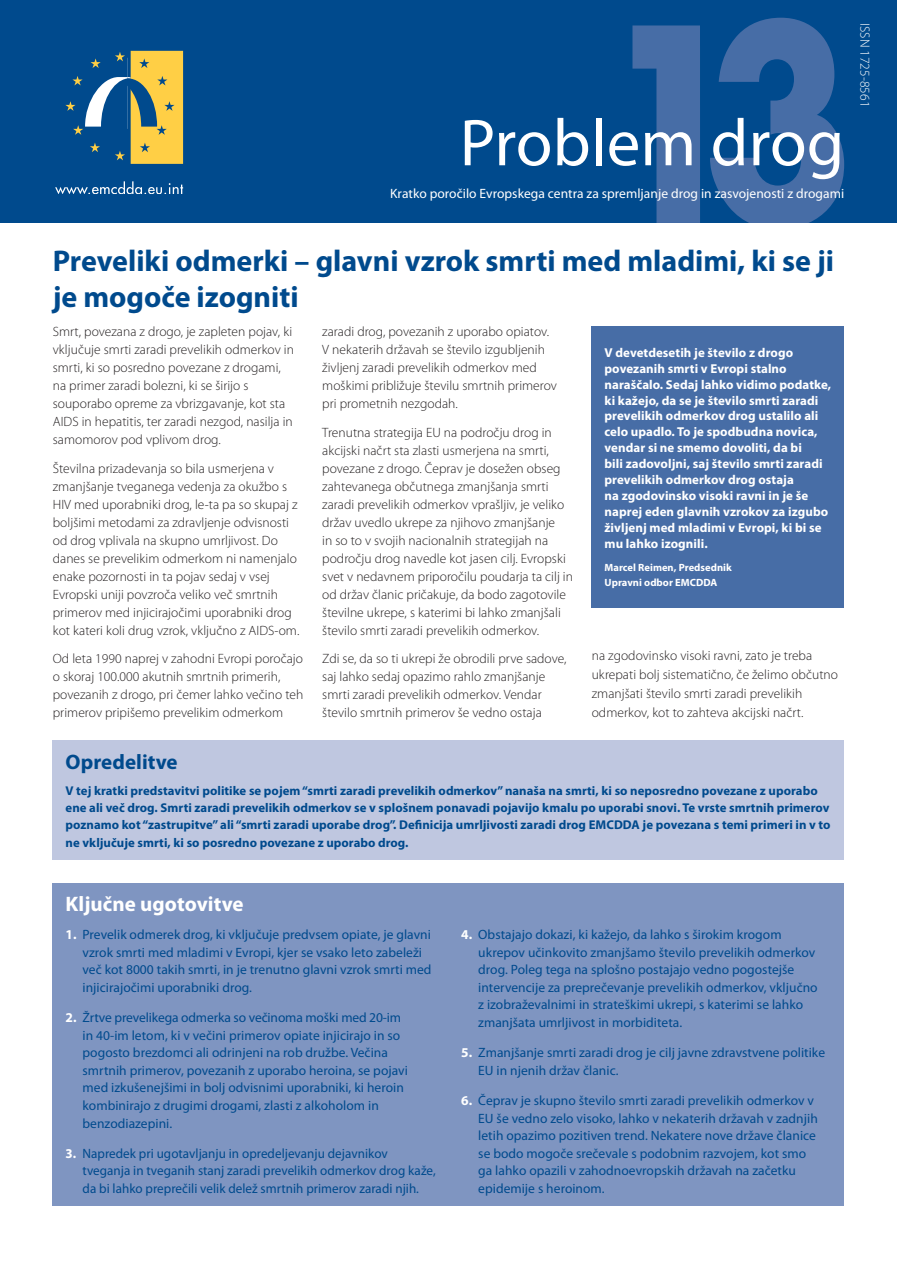
<style>
.page{position:relative;width:897px;height:1267px;background:#fff}
.page>*{position:absolute;margin:0;border:0;box-sizing:border-box;transform-origin:0 0}
.t1{font:66.75px "Myriad Pro";letter-spacing:.005em;color:#fff}
.t2{font:700 30px/36px "Myriad Pro";color:#004a8d}
.t3{font:700 21px "Myriad Pro";letter-spacing:.005em;color:#fff}
.t4{font:700 21px "Myriad Pro";letter-spacing:.005em;color:#004a8d}
.t5{font:300 13.5px/18px "Myriad Pro";letter-spacing:.005em;color:#231f20}
.t6{font:13.5px/17.5px "Myriad Pro";letter-spacing:.005em;color:#004a8d}
.t7{font:13.5px "Myriad Pro";letter-spacing:.005em;color:#fff}
.t8{font:300 13.5px "Myriad Pro";letter-spacing:.005em;color:#fff}
.t9{font:700 12.9px/15.9px "Myriad Pro";letter-spacing:.005em;color:#fff}
.t10{font:700 12.75px/17.2px "Myriad Pro";letter-spacing:.005em;color:#004a8d}
.t11{font:700 10.5px/15px "Myriad Pro";letter-spacing:.005em;color:#fff}
.s1{font-weight:700;color:#fff}
</style>
<div class="page">
<div style="left:0;top:0;width:896px;height:223px;background:#004a8d"></div>
<svg style="left:632px;top:18px;width:212px;height:205px"></svg>
<div style="left:53px;top:882px;width:791px;height:323px;background:#7f95c1"></div>
<div style="left:591px;top:326px;width:253px;height:281px;background:#476da6"></div>
<div style="left:53px;top:740px;width:791px;height:119px;background:#bfc7e0"></div>
<div style="left:131px;top:51px;width:52px;height:113px;background:#ffcf45"></div>
<svg style="left:65px;top:50px;width:109px;height:114px"></svg>
<svg style="left:55px;top:181px;width:128px;height:13px"></svg>
<h1 class="t1" style="left:459px;top:106px;width:386px">Problem drog</h1>
<p class="t7" style="left:390px;top:186px;width:455px">Kratko poročilo Evropskega centra za spremljanje drog in zasvojenosti z drogami</p>
<p class="t8" style="left:872px;top:23px;width:86px;rotate:90deg">ISSN 1725-8561</p>
<h2 class="t2" style="left:53px;top:243px;width:782px">Preveliki odmerki – glavni vzrok smrti med mladimi, ki se ji je mogoče izogniti</h2>
<p class="t5" style="left:53px;top:323px;width:243px">Smrt, povezana z drogo, je zapleten pojav, ki vključuje smrti zaradi prevelikih odmerkov in smrti, ki so posredno povezane z drogami, na primer zaradi bolezni, ki se širijo s souporabo opreme za vbrizgavanje, kot sta AIDS in hepatitis, ter zaradi nezgod, nasilja in samomorov pod vplivom drog.</p>
<p class="t5" style="left:53px;top:459px;width:248px">Številna prizadevanja so bila usmerjena v zmanjšanje tveganega vedenja za okužbo s HIV med uporabniki drog, le-ta pa so skupaj z boljšimi metodami za zdravljenje odvisnosti od drog vplivala na skupno umrljivost. Do danes se prevelikim odmerkom ni namenjalo enake pozornosti in ta pojav sedaj v vsej Evropski uniji povzroča veliko več smrtnih primerov med injicirajočimi uporabniki drog kot kateri koli drug vzrok, vključno z AIDS-om.</p>
<p class="t5" style="left:53px;top:650px;width:252px">Od leta 1990 naprej v zahodni Evropi poročajo o skoraj 100.000 akutnih smrtnih primerih, povezanih z drogo, pri čemer lahko večino teh primerov pripišemo prevelikim odmerkom</p>
<p class="t5" style="left:322px;top:323px;width:236px">zaradi drog, povezanih z uporabo opiatov.<br>V nekaterih državah se število izgubljenih življenj zaradi prevelikih odmerkov med moškimi približuje številu smrtnih primerov pri prometnih nezgodah.</p>
<p class="t5" style="left:322px;top:423px;width:252px">Trenutna strategija EU na področju drog in akcijski načrt sta zlasti usmerjena na smrti, povezane z drogo. Čeprav je dosežen obseg zahtevanega občutnega zmanjšanja smrti zaradi prevelikih odmerkov vprašljiv, je veliko držav uvedlo ukrepe za njihovo zmanjšanje<br>in so to v svojih nacionalnih strategijah na področju drog navedle kot jasen cilj. Evropski svet v nedavnem priporočilu poudarja ta cilj in od držav članic pričakuje, da bodo zagotovile številne ukrepe, s katerimi bi lahko zmanjšali število smrti zaradi prevelikih odmerkov.</p>
<p class="t5" style="left:322px;top:650px;width:246px">Zdi se, da so ti ukrepi že obrodili prve sadove, saj lahko sedaj opazimo rahlo zmanjšanje smrti zaradi prevelikih odmerkov. Vendar število smrtnih primerov še vedno ostaja</p>
<p class="t5" style="left:591px;top:646px;width:248px;line-height:19px">na zgodovinsko visoki ravni, zato je treba ukrepati bolj sistematično, če želimo občutno zmanjšati število smrti zaradi prevelikih odmerkov, kot to zahteva akcijski načrt.</p>
<p class="t9" style="left:604px;top:345px;width:228px">V devetdesetih je število z drogo povezanih smrti v Evropi stalno naraščalo. Sedaj lahko vidimo podatke, ki kažejo, da se je število smrti zaradi prevelikih odmerkov drog ustalilo ali celo upadlo. To je spodbudna novica, vendar si ne smemo dovoliti, da bi<br>bili zadovoljni, saj število smrti zaradi prevelikih odmerkov drog ostaja<br>na zgodovinsko visoki ravni in je še naprej eden glavnih vzrokov za izgubo življenj med mladimi v Evropi, ki bi se mu lahko izognili.</p>
<p class="t11" style="left:604px;top:560px;width:129px">Marcel Reimen, Predsednik<br>Upravni odbor EMCDDA</p>
<h3 class="t4" style="left:66px;top:750px;width:114px">Opredelitve</h3>
<p class="t10" style="left:66px;top:782px;width:766px">V tej kratki predstavitvi politike se pojem “smrti zaradi prevelikih odmerkov” nanaša na smrti, ki so neposredno povezane z uporabo ene ali več drog. Smrti zaradi prevelikih odmerkov se v splošnem ponavadi pojavijo kmalu po uporabi snovi. Te vrste smrtnih primerov poznamo kot “zastrupitve” ali “smrti zaradi uporabe drog”. Definicija umrljivosti zaradi drog EMCDDA je povezana s temi primeri in v to ne vključuje smrti, ki so posredno povezane z uporabo drog.</p>
<h3 class="t3" style="left:66px;top:892px;width:179px">Ključne ugotovitve</h3>
<p class="t6" style="left:83px;top:926px;width:350px;text-indent:-17px"><span class="s1">1.</span> Prevelik odmerek drog, ki vključuje predvsem opiate, je glavni vzrok smrti med mladimi v Evropi, kjer se vsako leto zabeleži več kot 8000 takih smrti, in je trenutno glavni vzrok smrti med injicirajočimi uporabniki drog.</p>
<p class="t6" style="left:83px;top:1009px;width:327px;text-indent:-17px"><span class="s1">2.</span> Žrtve prevelikega odmerka so večinoma moški med 20-im in 40-im letom, ki v večini primerov opiate injicirajo in so pogosto brezdomci ali odrinjeni na rob družbe. Večina smrtnih primerov, povezanih z uporabo heroina, se pojavi med izkušenejšimi in bolj odvisnimi uporabniki, ki heroin kombinirajo z drugimi drogami, zlasti z alkoholom in benzodiazepini.</p>
<p class="t6" style="left:83px;top:1144px;width:354px;text-indent:-17px"><span class="s1">3.</span> Napredek pri ugotavljanju in opredeljevanju dejavnikov tveganja in tveganih stanj zaradi prevelikih odmerkov drog kaže, da bi lahko preprečili velik delež smrtnih primerov zaradi njih.</p>
<p class="t6" style="left:478px;top:926px;width:341px;text-indent:-17px"><span class="s1">4.</span> Obstajajo dokazi, ki kažejo, da lahko s širokim krogom ukrepov učinkovito zmanjšamo število prevelikih odmerkov drog. Poleg tega na splošno postajajo vedno pogostejše intervencije za preprečevanje prevelikih odmerkov, vključno z izobraževalnimi in strateškimi ukrepi, s katerimi se lahko zmanjšata umrljivost in morbiditeta.</p>
<p class="t6" style="left:478px;top:1044px;width:348px;text-indent:-17px"><span class="s1">5.</span> Zmanjšanje smrti zaradi drog je cilj javne zdravstvene politike<br>EU in njenih držav članic.</p>
<p class="t6" style="left:478px;top:1092px;width:341px;text-indent:-17px"><span class="s1">6.</span> Čeprav je skupno število smrti zaradi prevelikih odmerkov v EU še vedno zelo visoko, lahko v nekaterih državah v zadnjih letih opazimo pozitiven trend. Nekatere nove države članice se bodo mogoče srečevale s podobnim razvojem, kot smo ga lahko opazili v zahodnoevropskih državah na začetku epidemije s heroinom.</p>
</div>
